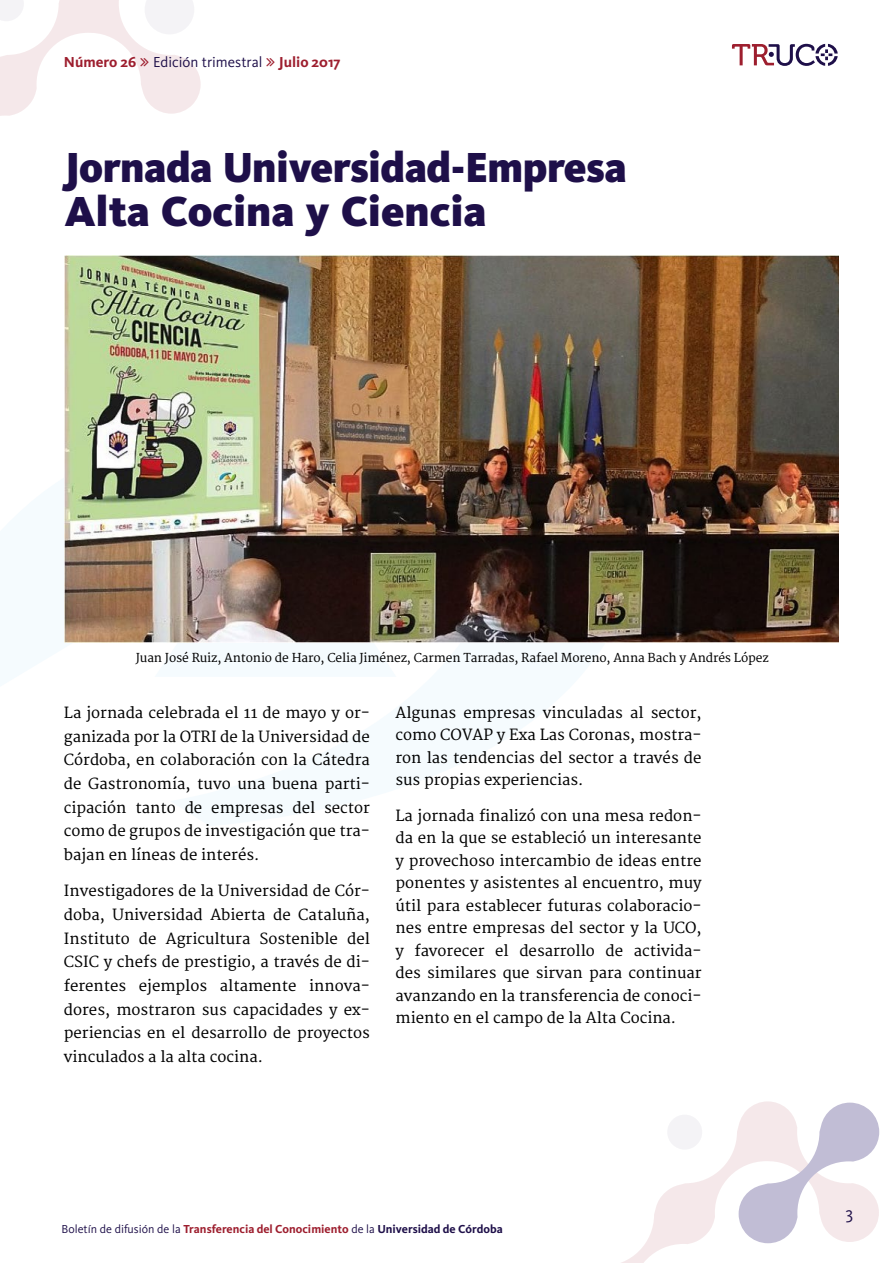
<style>
.page{position:relative;width:893px;height:1263px;background:#fff}
.page>*{position:absolute;margin:0;border:0;box-sizing:border-box;transform-origin:0 0}
.t1{font:900 43.5px/43.5px "Kievit OT";letter-spacing:-.01em;color:#1e0f49}
.t2{font:18px "Kievit OT";color:#1e0f49}
.t3{font:15px/23.7px "Merriweather";color:#000;text-align:justify}
.t4{font:700 15px "Kievit OT";color:#9d1e2e}
.t5{font:12px "Merriweather";letter-spacing:-.01em;color:#000}
.t6{font:700 12px "Kievit OT";color:#9d1e2e}
.s1{font-weight:400;color:#1e0f49}
.s2{color:#1e0f49}
</style>
<div class="page">
<svg style="left:621px;top:1101px;width:150px;height:162px"></svg>
<svg style="left:739px;top:1102px;width:140px;height:141px"></svg>
<svg style="left:732px;top:44px;width:106px;height:22px"></svg>
<img style="left:65px;top:255px;width:774px;height:387px">
<svg style="left:0;top:0;width:201px;height:116px"></svg>
<p class="t4" style="left:64px;top:53px;width:278px">Número 26 <span class="s1">Edición trimestral</span> Julio 2017</p>
<h1 class="t1" style="left:65px;top:145px;width:564px">Jornada Universidad-Empresa<br>Alta Cocina y Ciencia</h1>
<p class="t5" style="left:136px;top:650px;width:634px">Juan José Ruiz, Antonio de Haro, Celia Jiménez, Carmen Tarradas, Rafael Moreno, Anna Bach y Andrés López</p>
<p class="t3" style="left:64px;top:701px;width:308px">La jornada celebrada el 11 de mayo y or&shy;ganizada por la OTRI de la Universidad de Córdoba, en colaboración con la Cátedra de Gastronomía, tuvo una buena parti&shy;cipación tanto de empresas del sector como de grupos de investigación que tra&shy;bajan en líneas de interés.</p>
<p class="t3" style="left:64px;top:880px;width:308px">Investigadores de la Universidad de Cór&shy;doba, Universidad Abierta de Cataluña, Instituto de Agricultura Sostenible del CSIC y chefs de prestigio, a través de di&shy;ferentes ejemplos altamente innova&shy;dores, mostraron sus capacidades y ex&shy;periencias en el desarrollo de proyectos vinculados a la alta cocina.</p>
<p class="t3" style="left:395px;top:702px;width:308px;line-height:22.5px">Algunas empresas vinculadas al sector, como COVAP y Exa Las Coronas, mostra&shy;ron las tendencias del sector a través de sus propias experiencias.</p>
<p class="t3" style="left:395px;top:805px;width:308px;line-height:22.5px">La jornada finalizó con una mesa redon&shy;da en la que se estableció un interesante y provechoso intercambio de ideas entre ponentes y asistentes al encuentro, muy útil para establecer futuras colaboracio&shy;nes entre empresas del sector y la UCO, y favorecer el desarrollo de activida&shy;des similares que sirvan para continuar avanzando en la transferencia de conoci&shy;miento en el campo de la Alta Cocina.</p>
<p class="t6" style="left:62px;top:1222px;width:443px"><span class="s1">Boletín de difusión de la</span> Transferencia del Conocimiento <span class="s1">de la</span> <span class="s2">Universidad de Córdoba</span></p>
<p class="t2" style="left:845px;top:1202px;width:9px">3</p>
</div>
